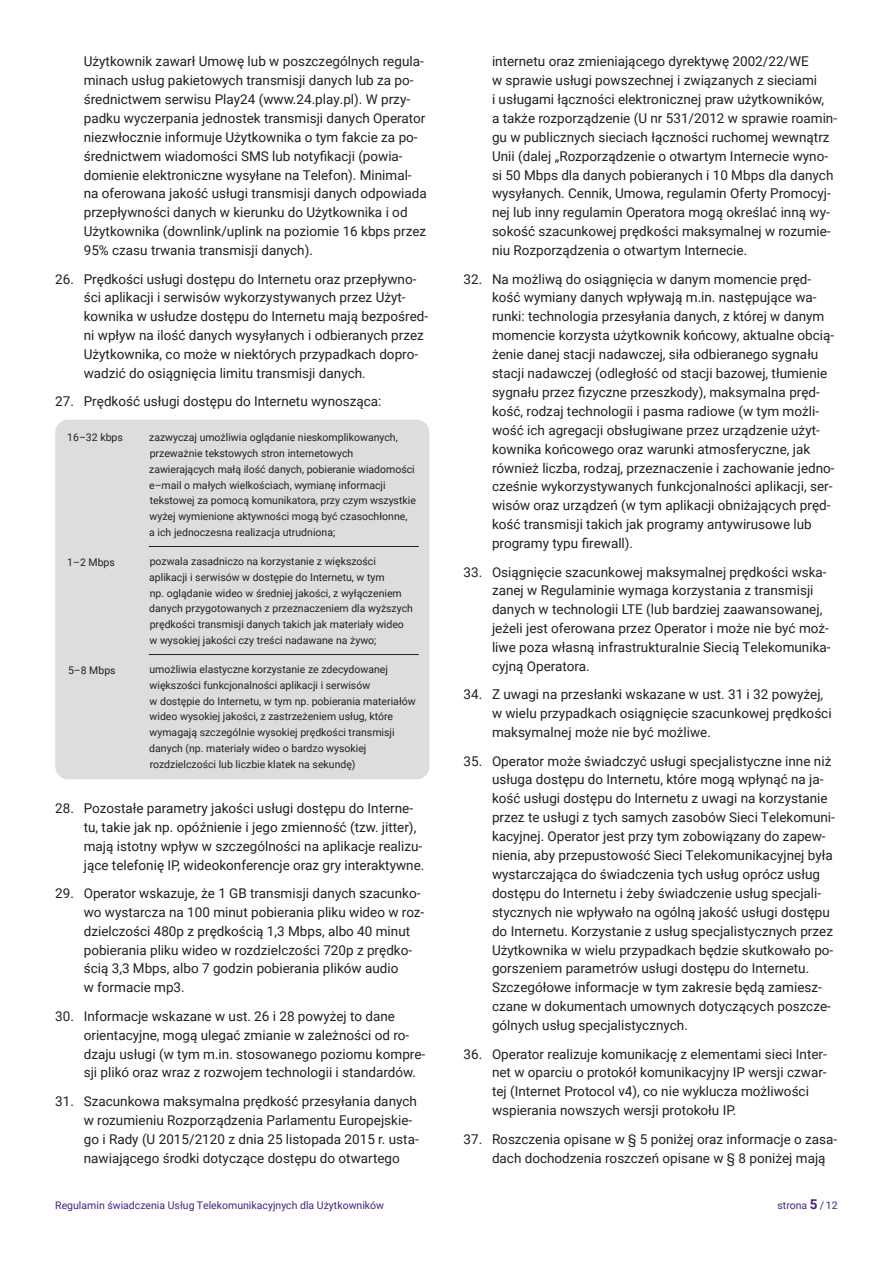
<style>
.page{position:relative;width:893px;height:1263px;background:#fff}
.page>*{position:absolute;margin:0;border:0;box-sizing:border-box;transform-origin:0 0}
.t1{font:13.5px/18.9px "Roboto";color:#231f20}
.t2{font:10.5px/15.8px "Roboto";color:#231f20}
.t3{font:10.5px "Roboto";color:#47227c}
.s1{font-weight:700;font-size:13.5px}
</style>
<div class="page">
<div style="left:55px;top:420px;width:374px;height:359px;background:#dcdddf;border-radius:13px"></div>
<hr style="left:149px;top:546px;width:270px;height:1px;background:#231f20">
<hr style="left:149px;top:654px;width:270px;height:1px;background:#231f20">
<p class="t1" style="left:84px;top:51px;width:344px">Użytkownik zawarł Umowę lub w poszczególnych regula&shy;minach usług pakietowych transmisji danych lub za po&shy;średnictwem serwisu Play24 (www.24.play.pl). W przy&shy;padku wyczerpania jednostek transmisji danych Operator niezwłocznie informuje Użytkownika o tym fakcie za po&shy;średnictwem wiadomości SMS lub notyfikacji (powia&shy;domienie elektroniczne wysyłane na Telefon). Minimal&shy;na oferowana jakość usługi transmisji danych odpowiada przepływności danych w kierunku do Użytkownika i od Użytkownika (downlink/uplink na poziomie 16 kbps przez 95% czasu trwania transmisji danych).</p>
<p class="t1" style="left:84px;top:269px;width:346px;text-indent:-28px">26. Prędkości usługi dostępu do Internetu oraz przepływno&shy;ści aplikacji i serwisów wykorzystywanych przez Użyt&shy;kownika w usłudze dostępu do Internetu mają bezpośred&shy;ni wpływ na ilość danych wysyłanych i odbieranych przez Użytkownika, co może w niektórych przypadkach dopro&shy;wadzić do osiągnięcia limitu transmisji danych.</p>
<p class="t1" style="left:55px;top:392px;width:328px">27. Prędkość usługi dostępu do Internetu wynosząca:</p>
<p class="t2" style="left:67px;top:429px;width:57px">16–32 kbps</p>
<p class="t2" style="left:149px;top:429px;width:268px">zazwyczaj umożliwia oglądanie nieskomplikowanych, przeważnie tekstowych stron internetowych zawierających małą ilość danych, pobieranie wiadomości e–mail o małych wielkościach, wymianę informacji tekstowej za pomocą komunikatora, przy czym wszystkie wyżej wymienione aktywności mogą być czasochłonne,<br>a ich jednoczesna realizacja utrudniona;</p>
<p class="t2" style="left:67px;top:554px;width:49px">1–2 Mbps</p>
<p class="t2" style="left:149px;top:553px;width:265px">pozwala zasadniczo na korzystanie z większości aplikacji i serwisów w dostępie do Internetu, w tym<br>np. oglądanie wideo w średniej jakości, z wyłączeniem danych przygotowanych z przeznaczeniem dla wyższych prędkości transmisji danych takich jak materiały wideo w wysokiej jakości czy treści nadawane na żywo;</p>
<p class="t2" style="left:68px;top:662px;width:49px">5–8 Mbps</p>
<p class="t2" style="left:149px;top:661px;width:268px">umożliwia elastyczne korzystanie ze zdecydowanej większości funkcjonalności aplikacji i serwisów<br>w dostępie do Internetu, w tym np. pobierania materiałów wideo wysokiej jakości, z zastrzeżeniem usług, które wymagają szczególnie wysokiej prędkości transmisji danych (np. materiały wideo o bardzo wysokiej rozdzielczości lub liczbie klatek na sekundę)</p>
<p class="t1" style="left:84px;top:798px;width:342px;text-indent:-28px">28. Pozostałe parametry jakości usługi dostępu do Interne&shy;tu, takie jak np. opóźnienie i jego zmienność (tzw. jitter), mają istotny wpływ w szczególności na aplikacje realizu&shy;jące telefonię IP, wideokonferencje oraz gry interaktywne.</p>
<p class="t1" style="left:84px;top:883px;width:342px;text-indent:-28px">29. Operator wskazuje, że 1 GB transmisji danych szacunko&shy;wo wystarcza na 100 minut pobierania pliku wideo w roz&shy;dzielczości 480p z prędkością 1,3 Mbps, albo 40 minut pobierania pliku wideo w rozdzielczości 720p z prędko&shy;ścią 3,3 Mbps, albo 7 godzin pobierania plików audio<br>w formacie mp3.</p>
<p class="t1" style="left:84px;top:1006px;width:343px;text-indent:-28px">30. Informacje wskazane w ust. 26 i 28 powyżej to dane orientacyjne, mogą ulegać zmianie w zależności od ro&shy;dzaju usługi (w tym m.in. stosowanego poziomu kompre&shy;sji plikó oraz wraz z rozwojem technologii i standardów.</p>
<p class="t1" style="left:84px;top:1091px;width:336px;text-indent:-28px">31. Szacunkowa maksymalna prędkość przesyłania danych w rozumieniu Rozporządzenia Parlamentu Europejskie&shy;go i Rady (U 2015/2120 z dnia 25 listopada 2015 r. usta&shy;nawiającego środki dotyczące dostępu do otwartego</p>
<p class="t1" style="left:492px;top:51px;width:347px">internetu oraz zmieniającego dyrektywę 2002/22/WE<br>w sprawie usługi powszechnej i związanych z sieciami<br>i usługami łączności elektronicznej praw użytkowników,<br>a także rozporządzenie (U nr 531/2012 w sprawie roamin&shy;gu w publicznych sieciach łączności ruchomej wewnątrz Unii (dalej „Rozporządzenie o otwartym Internecie wyno&shy;si 50 Mbps dla danych pobieranych i 10 Mbps dla danych wysyłanych. Cennik, Umowa, regulamin Oferty Promocyj&shy;nej lub inny regulamin Operatora mogą określać inną wy&shy;sokość szacunkowej prędkości maksymalnej w rozumie&shy;niu Rozporządzenia o otwartym Internecie.</p>
<p class="t1" style="left:492px;top:269px;width:344px;text-indent:-28px">32. Na możliwą do osiągnięcia w danym momencie pręd&shy;kość wymiany danych wpływają m.in. następujące wa&shy;runki: technologia przesyłania danych, z której w danym momencie korzysta użytkownik końcowy, aktualne obcią&shy;żenie danej stacji nadawczej, siła odbieranego sygnału stacji nadawczej (odległość od stacji bazowej, tłumienie sygnału przez fizyczne przeszkody), maksymalna pręd&shy;kość, rodzaj technologii i pasma radiowe (w tym możli&shy;wość ich agregacji obsługiwane przez urządzenie użyt&shy;kownika końcowego oraz warunki atmosferyczne, jak również liczba, rodzaj, przeznaczenie i zachowanie jedno&shy;cześnie wykorzystywanych funkcjonalności aplikacji, ser&shy;wisów oraz urządzeń (w tym aplikacji obniżających pręd&shy;kość transmisji takich jak programy antywirusowe lub programy typu firewall).</p>
<p class="t1" style="left:492px;top:562px;width:340px;text-indent:-28px">33. Osiągnięcie szacunkowej maksymalnej prędkości wska&shy;zanej w Regulaminie wymaga korzystania z transmisji danych w technologii LTE (lub bardziej zaawansowanej, jeżeli jest oferowana przez Operator i może nie być moż&shy;liwe poza własną infrastrukturalnie Siecią Telekomunika&shy;cyjną Operatora.</p>
<p class="t1" style="left:492px;top:685px;width:341px;text-indent:-28px">34. Z uwagi na przesłanki wskazane w ust. 31 i 32 powyżej, w wielu przypadkach osiągnięcie szacunkowej prędkości maksymalnej może nie być możliwe.</p>
<p class="t1" style="left:492px;top:751px;width:344px;text-indent:-28px">35. Operator może świadczyć usługi specjalistyczne inne niż usługa dostępu do Internetu, które mogą wpłynąć na ja&shy;kość usługi dostępu do Internetu z uwagi na korzystanie przez te usługi z tych samych zasobów Sieci Telekomuni&shy;kacyjnej. Operator jest przy tym zobowiązany do zapew&shy;nienia, aby przepustowość Sieci Telekomunikacyjnej była wystarczająca do świadczenia tych usług oprócz usług dostępu do Internetu i żeby świadczenie usług specjali&shy;stycznych nie wpływało na ogólną jakość usługi dostępu do Internetu. Korzystanie z usług specjalistycznych przez Użytkownika w wielu przypadkach będzie skutkowało po&shy;gorszeniem parametrów usługi dostępu do Internetu.<br>Szczegółowe informacje w tym zakresie będą zamiesz&shy;czane w dokumentach umownych dotyczących poszcze&shy;gólnych usług specjalistycznych.</p>
<p class="t1" style="left:492px;top:1044px;width:336px;text-indent:-28px">36. Operator realizuje komunikację z elementami sieci Inter&shy;net w oparciu o protokół komunikacyjny IP wersji czwar&shy;tej (Internet Protocol v4), co nie wyklucza możliwości wspierania nowszych wersji protokołu IP.</p>
<p class="t1" style="left:492px;top:1129px;width:347px;text-indent:-28px">37. Roszczenia opisane w § 5 poniżej oraz informacje o zasa&shy;dach dochodzenia roszczeń opisane w § 8 poniżej mają</p>
<p class="t3" style="left:55px;top:1198px;width:330px">Regulamin świadczenia Usług Telekomunikacyjnych dla Użytkowników</p>
<p class="t3" style="left:777px;top:1198px;width:62px">strona <span class="s1">5</span> / 12</p>
</div>
